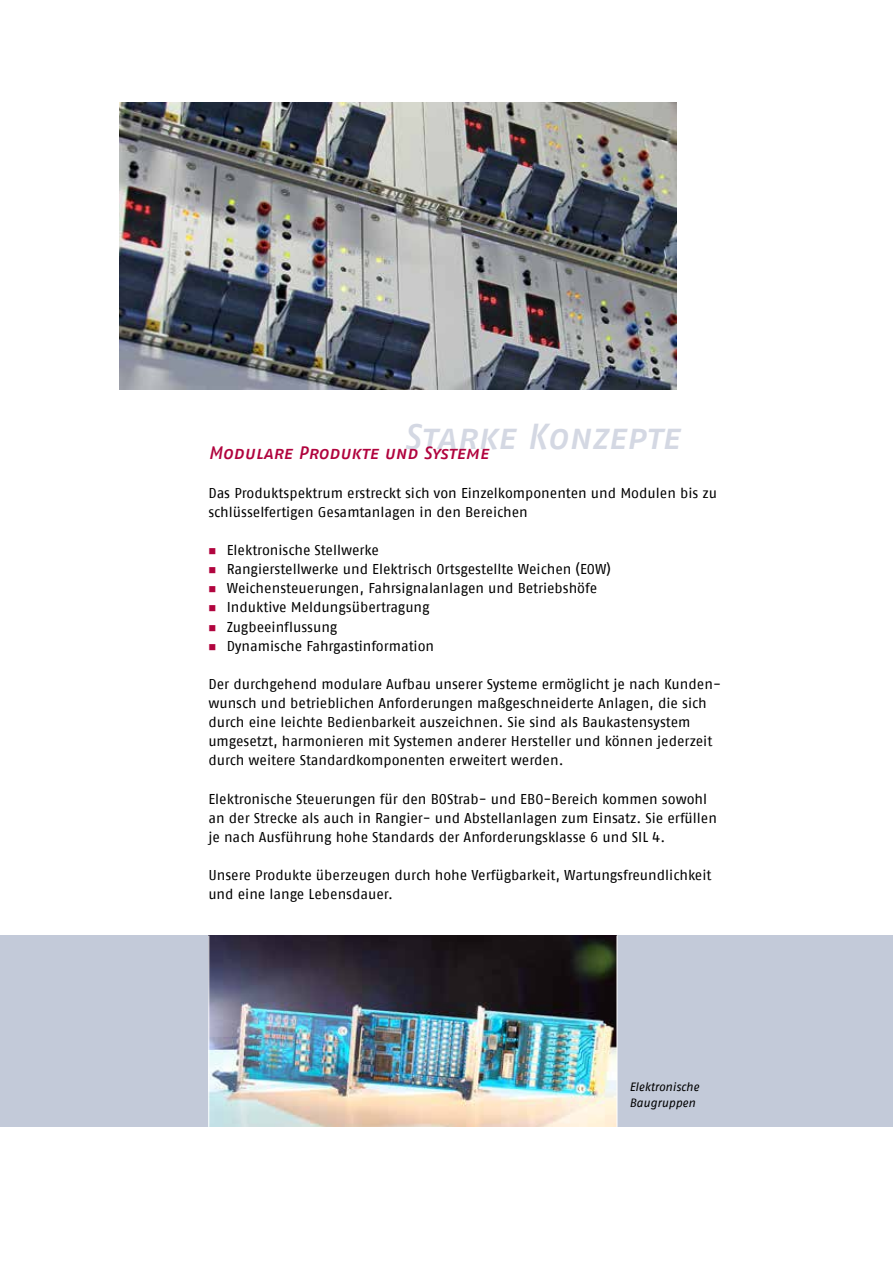
<style>
.page{position:relative;width:893px;height:1263px;background:#fff}
.page>*{position:absolute;margin:0;border:0;box-sizing:border-box;transform-origin:0 0}
.t1{font:36px "Fago No Medium CE Tf Italic Caps";letter-spacing:-.015em;color:#d4d8e3}
.t2{font:18px "Fago No Medium CE Tf Italic Caps";letter-spacing:-.005em;color:#b1043e}
.t3{font:14.25px/19.2px "Fago No Regular CE Tf";color:#000}
.t4{font:italic 12px/16.5px "Fago No Regular CE Tf";letter-spacing:-.005em;color:#000}
.s1{color:#b1043e}
</style>
<div class="page">
<div style="left:0;top:935px;width:893px;height:192px;background:#c3cad9"></div>
<img style="left:209px;top:935px;width:408px;height:192px">
<hr style="left:208px;top:935px;width:1px;height:192px;background:#fff">
<hr style="left:617px;top:935px;width:1px;height:192px;background:#fff">
<img style="left:119px;top:102px;width:557px;height:287px">
<h1 class="t1" style="left:404px;top:416px;width:277px">Starke Konzepte</h1>
<p class="t3" style="left:208px;top:483px;width:510px">Das Produktspektrum erstreckt sich von Einzelkomponenten und Modulen bis zu schlüsselfertigen Gesamtanlagen in den Bereichen</p>
<p class="t3" style="left:208px;top:540px;width:172px"><span class="s1">■</span> Elektronische Stellwerke</p>
<p class="t3" style="left:208px;top:559px;width:404px"><span class="s1">■</span> Rangierstellwerke und Elektrisch Ortsgestellte Weichen (EOW)</p>
<p class="t3" style="left:208px;top:578px;width:390px"><span class="s1">■</span> Weichensteuerungen, Fahrsignalanlagen und Betriebshöfe</p>
<p class="t3" style="left:208px;top:597px;width:223px"><span class="s1">■</span> Induktive Meldungsübertragung</p>
<p class="t3" style="left:208px;top:617px;width:130px"><span class="s1">■</span> Zugbeeinflussung</p>
<p class="t3" style="left:208px;top:636px;width:227px"><span class="s1">■</span> Dynamische Fahrgastinformation</p>
<p class="t3" style="left:208px;top:674px;width:512px">Der durchgehend modulare Aufbau unserer Systeme ermöglicht je nach Kunden&shy;wunsch und betrieblichen Anforderungen maßgeschneiderte Anlagen, die sich durch eine leichte Bedienbarkeit auszeichnen. Sie sind als Baukastensystem umgesetzt, harmonieren mit Systemen anderer Hersteller und können jederzeit durch weitere Standardkomponenten erweitert werden.</p>
<p class="t3" style="left:208px;top:789px;width:510px">Elektronische Steuerungen für den BOStrab- und EBO-Bereich kommen sowohl an der Strecke als auch in Rangier- und Abstellanlagen zum Einsatz. Sie erfüllen je nach Ausführung hohe Standards der Anforderungsklasse 6 und SIL 4.</p>
<p class="t3" style="left:208px;top:865px;width:505px">Unsere Produkte überzeugen durch hohe Verfügbarkeit, Wartungsfreundlichkeit und eine lange Lebensdauer.</p>
<p class="t2" style="left:208px;top:442px;width:282px">Modulare Produkte und Systeme</p>
<p class="t4" style="left:629px;top:1078px;width:71px">Elektronische<br>Baugruppen</p>
</div>
